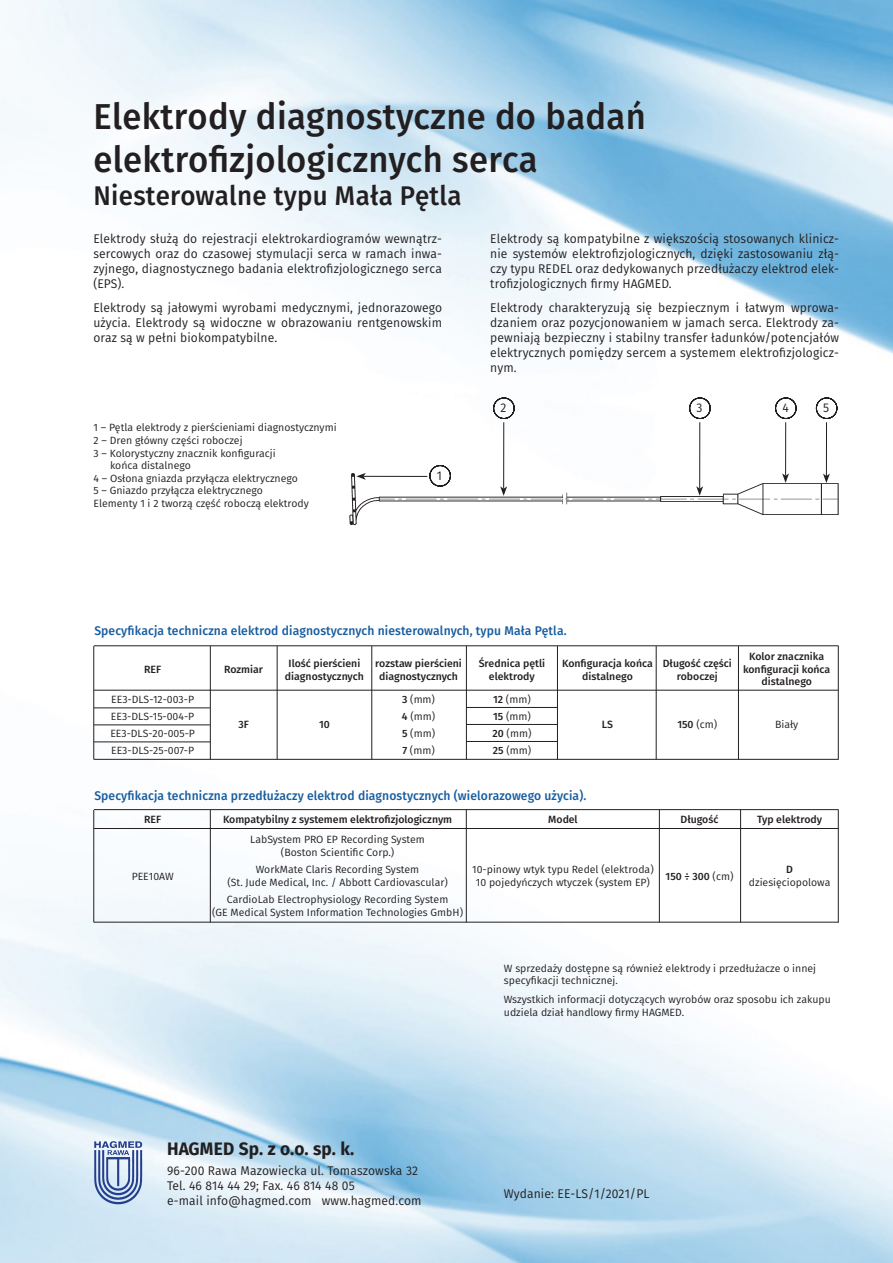
<style>
.page{position:relative;width:893px;height:1263px;background:#fff}
.page>*{position:absolute;margin:0;border:0;box-sizing:border-box;transform-origin:0 0}
.naglowek_big{font:500 36px "Fira Sans";letter-spacing:.01em;color:#231f20;scale:.96 1}
.Naglowek_-_2{font:500 27px "Fira Sans";letter-spacing:.01em;color:#231f20;scale:.96 1}
.t1{font:700 18px "Fira Sans";letter-spacing:.01em;color:#231f20;scale:.96 1}
.TXT_PODSTAWOWY{font:12.6px/15.1px "Fira Sans";letter-spacing:.01em;color:#231f20;text-align:justify;scale:.96 1}
.link_-_2{font:500 12.6px "Fira Sans";letter-spacing:.01em;color:#175d9e;scale:.96 1}
.tabela_-_pojedyncze{font:10.5px "Fira Sans";color:#231f20}
.tabela_-_2{font:10.5px/12.6px "Fira Sans";color:#231f20}
.tabela_-_pojedyncze-2{font:500 10.5px/12.6px "Fira Sans";color:#231f20;text-align:center}
.s1{font-weight:500}
.s2{font-weight:400}
</style>
<div class="page">
<img style="left:0;top:0;width:893px;height:1263px">
<img style="left:89px;top:1133px;width:58px;height:77px">
<img style="left:310px;top:421px;width:558px;height:125px">
<svg style="left:429px;top:465px;width:22px;height:22px"></svg>
<hr style="left:363px;top:476px;width:64px;height:1px;background:#231f20">
<svg style="left:356px;top:473px;width:10px;height:7px"></svg>
<svg style="left:493px;top:397px;width:22px;height:22px"></svg>
<hr style="left:503px;top:422px;width:1px;height:67px;background:#231f20">
<svg style="left:500px;top:486px;width:7px;height:10px"></svg>
<svg style="left:689px;top:397px;width:22px;height:22px"></svg>
<hr style="left:699px;top:422px;width:1px;height:67px;background:#231f20">
<svg style="left:696px;top:486px;width:7px;height:10px"></svg>
<svg style="left:775px;top:397px;width:22px;height:22px"></svg>
<hr style="left:785px;top:422px;width:1px;height:54px;background:#231f20">
<svg style="left:782px;top:473px;width:7px;height:10px"></svg>
<svg style="left:816px;top:397px;width:22px;height:22px"></svg>
<hr style="left:826px;top:422px;width:1px;height:54px;background:#231f20">
<svg style="left:823px;top:474px;width:7px;height:9px"></svg>
<hr style="left:466px;top:810px;width:1px;height:112px;background:#231f20">
<hr style="left:94px;top:828px;width:744px;height:1px;background:#231f20">
<hr style="left:94px;top:809px;width:744px;height:1px;background:#231f20">
<hr style="left:94px;top:922px;width:744px;height:1px;background:#231f20">
<hr style="left:93px;top:810px;width:1px;height:112px;background:#231f20">
<hr style="left:210px;top:810px;width:1px;height:112px;background:#231f20">
<hr style="left:659px;top:810px;width:1px;height:112px;background:#231f20">
<hr style="left:740px;top:810px;width:1px;height:112px;background:#231f20">
<hr style="left:838px;top:810px;width:1px;height:112px;background:#231f20">
<hr style="left:94px;top:690px;width:744px;height:1px;background:#231f20">
<hr style="left:94px;top:645px;width:744px;height:1px;background:#231f20">
<hr style="left:94px;top:759px;width:744px;height:1px;background:#231f20">
<hr style="left:93px;top:646px;width:1px;height:113px;background:#231f20">
<hr style="left:210px;top:646px;width:1px;height:113px;background:#231f20">
<hr style="left:277px;top:646px;width:1px;height:113px;background:#231f20">
<hr style="left:371px;top:646px;width:1px;height:113px;background:#231f20">
<hr style="left:466px;top:646px;width:1px;height:113px;background:#231f20">
<hr style="left:557px;top:646px;width:1px;height:113px;background:#231f20">
<hr style="left:656px;top:646px;width:1px;height:113px;background:#231f20">
<hr style="left:738px;top:646px;width:1px;height:113px;background:#231f20">
<hr style="left:838px;top:646px;width:1px;height:113px;background:#231f20">
<hr style="left:94px;top:708px;width:116px;height:1px;background:#231f20">
<hr style="left:94px;top:725px;width:116px;height:1px;background:#231f20">
<hr style="left:94px;top:742px;width:116px;height:1px;background:#231f20">
<hr style="left:466px;top:707px;width:92px;height:1px;background:#231f20">
<hr style="left:466px;top:741px;width:92px;height:1px;background:#231f20">
<hr style="left:466px;top:724px;width:92px;height:1px;background:#231f20">
<p class="naglowek_big" style="left:94px;top:91px;width:577px">Elektrody diagnostyczne do badań</p>
<p class="naglowek_big" style="left:94px;top:134px;width:464px">elektrofizjologicznych serca</p>
<p class="Naglowek_-_2" style="left:94px;top:176px;width:385px">Niesterowalne typu Mała Pętla</p>
<p class="TXT_PODSTAWOWY" style="left:93px;top:231px;width:365px">Elektrody służą do rejestracji elektrokardiogramów wewnątrz&shy;sercowych oraz do czasowej stymulacji serca w ramach inwa&shy;zyjnego, diagnostycznego badania elektrofizjologicznego serca (EPS).</p>
<p class="TXT_PODSTAWOWY" style="left:93px;top:300px;width:365px">Elektrody są jałowymi wyrobami medycznymi, jednorazowego użycia. Elektrody są widoczne w obrazowaniu rentgenowskim oraz są w pełni biokompatybilne.</p>
<p class="tabela_-_2" style="left:94px;top:421px;width:245px">1 – Pętla elektrody z pierścieniami diagnostycznymi</p>
<p class="tabela_-_2" style="left:94px;top:434px;width:151px">2 – Dren główny części roboczej</p>
<p class="tabela_-_2" style="left:110px;top:447px;width:167px;text-indent:-16px">3 – Kolorystyczny znacznik konfiguracji końca distalnego</p>
<p class="tabela_-_2" style="left:94px;top:472px;width:206px">4 – Osłona gniazda przyłącza elektrycznego</p>
<p class="tabela_-_2" style="left:94px;top:484px;width:171px">5 – Gniazdo przyłącza elektrycznego</p>
<p class="tabela_-_2" style="left:94px;top:497px;width:217px">Elementy 1 i 2 tworzą część roboczą elektrody</p>
<p class="TXT_PODSTAWOWY" style="left:437px;top:468px;width:7px">1</p>
<p class="TXT_PODSTAWOWY" style="left:490px;top:231px;width:365px">Elektrody są kompatybilne z większością stosowanych klinicz&shy;nie systemów elektrofizjologicznych, dzięki zastosowaniu złą&shy;czy typu REDEL oraz dedykowanych przedłużaczy elektrod elek&shy;trofizjologicznych firmy HAGMED.</p>
<p class="TXT_PODSTAWOWY" style="left:490px;top:300px;width:365px">Elektrody charakteryzują się bezpiecznym i łatwym wprowa&shy;dzaniem oraz pozycjonowaniem w jamach serca. Elektrody za&shy;pewniają bezpieczny i stabilny transfer ładunków/potencjałów elektrycznych pomiędzy sercem a systemem elektrofizjologicz&shy;nym.</p>
<p class="TXT_PODSTAWOWY" style="left:500px;top:400px;width:8px">2</p>
<p class="TXT_PODSTAWOWY" style="left:696px;top:400px;width:8px">3</p>
<p class="TXT_PODSTAWOWY" style="left:782px;top:400px;width:8px">4</p>
<p class="TXT_PODSTAWOWY" style="left:823px;top:400px;width:8px">5</p>
<p class="link_-_2" style="left:94px;top:621px;width:493px">Specyfikacja techniczna elektrod diagnostycznych niesterowalnych, typu Mała Pętla.</p>
<p class="tabela_-_pojedyncze-2" style="left:144px;top:663px;width:19px">REF</p>
<p class="tabela_-_pojedyncze-2" style="left:224px;top:663px;width:40px">Rozmiar</p>
<p class="tabela_-_pojedyncze" style="left:111px;top:692px;width:84px">EE3-DLS-12-003-P</p>
<p class="tabela_-_pojedyncze" style="left:111px;top:709px;width:85px">EE3-DLS-15-004-P</p>
<p class="tabela_-_pojedyncze" style="left:110px;top:726px;width:86px">EE3-DLS-20-005-P</p>
<p class="tabela_-_pojedyncze" style="left:111px;top:743px;width:85px">EE3-DLS-25-007-P</p>
<p class="tabela_-_pojedyncze-2" style="left:238px;top:718px;width:12px">3F</p>
<p class="tabela_-_pojedyncze-2" style="left:285px;top:657px;width:80px">Ilość pierścieni diagnostycznych</p>
<p class="tabela_-_pojedyncze-2" style="left:375px;top:657px;width:88px">rozstaw pierścieni diagnostycznych</p>
<p class="tabela_-_pojedyncze-2" style="left:479px;top:657px;width:68px">Średnica pętli elektrody</p>
<p class="tabela_-_pojedyncze" style="left:402px;top:692px;width:34px"><span class="s1">3</span> (mm)</p>
<p class="tabela_-_pojedyncze" style="left:493px;top:692px;width:39px"><span class="s1">12</span> (mm)</p>
<p class="tabela_-_pojedyncze-2" style="left:562px;top:657px;width:92px">Konfiguracja końca distalnego</p>
<p class="tabela_-_pojedyncze-2" style="left:743px;top:650px;width:89px">Kolor znacznika konfiguracji końca distalnego</p>
<p class="tabela_-_pojedyncze-2" style="left:663px;top:657px;width:71px">Długość części roboczej</p>
<p class="tabela_-_pojedyncze" style="left:402px;top:709px;width:35px"><span class="s1">4</span> (mm)</p>
<p class="tabela_-_pojedyncze" style="left:493px;top:709px;width:39px"><span class="s1">15</span> (mm)</p>
<p class="tabela_-_pojedyncze" style="left:402px;top:726px;width:35px"><span class="s1">5</span> (mm)</p>
<p class="tabela_-_pojedyncze" style="left:492px;top:726px;width:40px"><span class="s1">20</span> (mm)</p>
<p class="tabela_-_pojedyncze-2" style="left:319px;top:718px;width:12px">10</p>
<p class="tabela_-_pojedyncze" style="left:677px;top:716px;width:41px"><span class="s1">150</span> (cm)</p>
<p class="tabela_-_pojedyncze-2" style="left:602px;top:718px;width:13px">LS</p>
<p class="tabela_-_pojedyncze" style="left:402px;top:743px;width:34px"><span class="s1">7</span> (mm)</p>
<p class="tabela_-_pojedyncze" style="left:493px;top:743px;width:40px"><span class="s1">25</span> (mm)</p>
<p class="tabela_-_pojedyncze" style="left:775px;top:717px;width:25px">Biały</p>
<p class="link_-_2" style="left:94px;top:787px;width:514px">Specyfikacja techniczna przedłużaczy elektrod diagnostycznych (wielorazowego użycia).</p>
<p class="tabela_-_pojedyncze-2" style="left:144px;top:813px;width:19px">REF</p>
<p class="tabela_-_pojedyncze-2" style="left:223px;top:813px;width:231px">Kompatybilny z systemem elektrofizjologicznym</p>
<p class="tabela_-_pojedyncze-2" style="left:548px;top:813px;width:31px">Model</p>
<p class="tabela_-_pojedyncze-2" style="left:680px;top:813px;width:39px">Długość</p>
<p class="tabela_-_pojedyncze-2" style="left:757px;top:813px;width:67px">Typ elektrody</p>
<p class="tabela_-_pojedyncze" style="left:250px;top:832px;width:176px">LabSystem PRO EP Recording System</p>
<p class="tabela_-_pojedyncze" style="left:281px;top:845px;width:115px">(Boston Scientific Corp.)</p>
<p class="tabela_-_pojedyncze" style="left:256px;top:862px;width:165px">WorkMate Claris Recording System</p>
<p class="tabela_-_pojedyncze" style="left:227px;top:875px;width:222px">(St. Jude Medical, Inc. / Abbott Cardiovascular)</p>
<p class="tabela_-_pojedyncze" style="left:227px;top:892px;width:223px">CardioLab Electrophysiology Recording System</p>
<p class="tabela_-_pojedyncze" style="left:212px;top:905px;width:252px">(GE Medical System Information Technologies GmbH)</p>
<p class="tabela_-_pojedyncze" style="left:472px;top:862px;width:183px">10-pinowy wtyk typu Redel (elektroda)</p>
<p class="tabela_-_pojedyncze" style="left:476px;top:875px;width:176px">10 pojedyńczych wtyczek (system EP)</p>
<p class="tabela_-_pojedyncze-2" style="left:786px;top:863px;width:8px">D</p>
<p class="tabela_-_pojedyncze" style="left:749px;top:875px;width:83px">dziesięciopolowa</p>
<p class="tabela_-_pojedyncze-2" style="left:666px;top:869px;width:69px">150 ÷ 300 <span class="s2">(cm)</span></p>
<p class="tabela_-_pojedyncze" style="left:132px;top:868px;width:43px">PEE10AW</p>
<h3 class="t1" style="left:167px;top:1136px;width:197px">HAGMED Sp. z o.o. sp. k.</h3>
<p class="TXT_PODSTAWOWY" style="left:167px;top:1163px;width:267px;text-align:left">96-200 Rawa Mazowiecka ul. Tomaszowska 32<br>Tel. 46 814 44 29; Fax. 46 814 48 05<br>e-mail info@hagmed.com www.hagmed.com</p>
<p class="tabela_-_2" style="left:504px;top:962px;width:314px">W sprzedaży dostępne są również elektrody i przedłużacze o innej specyfikacji technicznej.</p>
<p class="tabela_-_2" style="left:504px;top:993px;width:328px">Wszystkich informacji dotyczących wyrobów oraz sposobu ich zakupu udziela dział handlowy firmy HAGMED.</p>
<p class="TXT_PODSTAWOWY" style="left:504px;top:1185px;width:153px">Wydanie: EE-LS/1/2021/PL</p>
</div>
